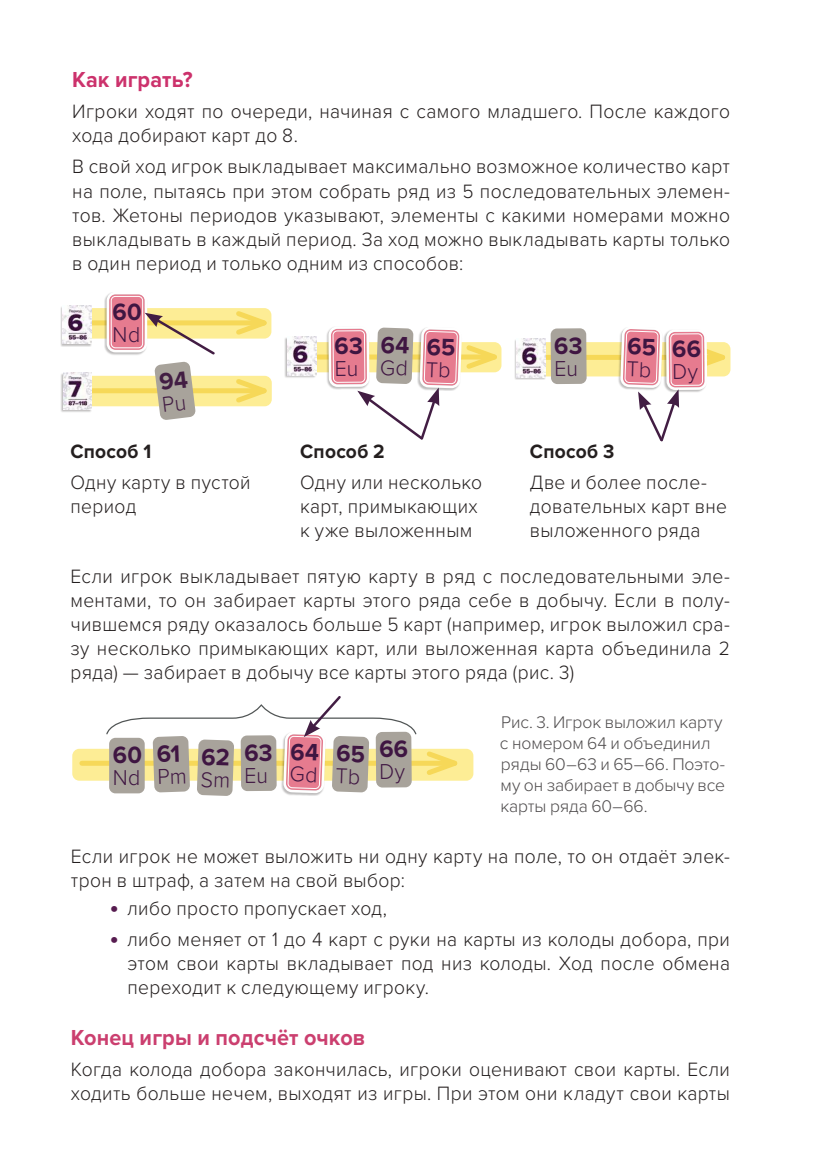
<style>
.page{position:relative;width:815px;height:1170px;background:#fff}
.page>*{position:absolute;margin:0;border:0;box-sizing:border-box;transform-origin:0 0}
.t1{font:700 24.5px "Proxima Nova";color:#3f1642;scale:.96 1}
.t2{font:700 22.5px "Proxima Nova";letter-spacing:.01em;color:#cb3f6f;scale:.96 1}
.t3{font:700 22.5px "Proxima Nova";letter-spacing:.005em;color:#cc326c;scale:.96 1}
.t4{font:300 22.25px "Proxima Nova";color:#3f1642;scale:.96 1}
.t5{font:300 20px/24px "Proxima Nova";letter-spacing:.02em;color:#241f1f;scale:.96 1}
.t6{font:700 20px "Proxima Nova";letter-spacing:.015em;color:#241f1f;scale:.96 1}
.t7{font:300 17.5px/21px "Proxima Nova";letter-spacing:-.005em;color:#4e4b4c}
.s1{font-weight:700;font-size:25px;color:#571c50}
</style>
<div class="page">
<div style="left:71px;top:308px;width:200px;height:30px;background:#fded95;border-radius:7px"></div>
<div style="left:72px;top:376px;width:200px;height:30px;background:#fded95;border-radius:7px"></div>
<div style="left:529px;top:342px;width:201px;height:34px;background:#fded95;border-radius:7px"></div>
<svg style="left:300px;top:342px;width:201px;height:30px"></svg>
<div style="left:72px;top:748px;width:401px;height:32px;background:#fded95;border-radius:7px"></div>
<div style="left:86px;top:320px;width:178px;height:5px;background:#f6d858"></div>
<svg style="left:232px;top:308px;width:40px;height:30px"></svg>
<div style="left:82px;top:760px;width:373px;height:5px;background:#f6d858"></div>
<svg style="left:423px;top:748px;width:46px;height:27px"></svg>
<div style="left:86px;top:388px;width:178px;height:5px;background:#f6d858"></div>
<svg style="left:232px;top:375px;width:40px;height:31px"></svg>
<div style="left:547px;top:355px;width:176px;height:5px;background:#f6d858"></div>
<div style="left:318px;top:354px;width:176px;height:5px;background:#f6d858"></div>
<div style="left:104px;top:292px;width:43px;height:63px;background:#241f1f;opacity:.3"></div>
<div style="left:109px;top:294px;width:36px;height:56px;background:#e67b8f;border-radius:6px"></div>
<div style="left:107px;top:292px;width:40px;height:60px;border:2px solid #fff;border-radius:8px"></div>
<div style="left:111px;top:296px;width:32px;height:52px;border:1px solid #fff;border-radius:4px"></div>
<div style="left:618px;top:327px;width:45px;height:64px;background:#241f1f;opacity:.3"></div>
<div style="left:551px;top:328px;width:36px;height:56px;background:#a8a39b;border-radius:6px"></div>
<div style="left:326px;top:326px;width:44px;height:64px;background:#241f1f;opacity:.3"></div>
<svg style="left:331px;top:328px;width:36px;height:56px"></svg>
<div style="left:328px;top:326px;width:41px;height:61px;border:2px solid #fff;border-radius:8px"></div>
<div style="left:333px;top:330px;width:32px;height:53px;border:1px solid #fff;border-radius:4px"></div>
<div style="left:60px;top:305px;width:32px;height:42px;background:#241f1f;opacity:.3"></div>
<img style="left:63px;top:305px;width:29px;height:39px">
<div style="left:284px;top:337px;width:32px;height:41px;background:#241f1f;opacity:.3"></div>
<img style="left:287px;top:337px;width:29px;height:38px">
<div style="left:513px;top:338px;width:33px;height:42px;background:#241f1f;opacity:.3"></div>
<img style="left:516px;top:338px;width:30px;height:39px">
<div style="left:60px;top:373px;width:32px;height:39px;background:#241f1f;opacity:.3"></div>
<img style="left:63px;top:372px;width:28px;height:37px">
<svg style="left:335px;top:326px;width:167px;height:114px"></svg>
<svg style="left:106px;top:696px;width:311px;height:100px"></svg>
<svg style="left:619px;top:327px;width:112px;height:115px"></svg>
<svg style="left:145px;top:313px;width:72px;height:107px"></svg>
<p class="t3" style="left:72px;top:63px;width:127px">Как играть?</p>
<p class="t5" style="left:72px;top:99px;width:687px">Игроки ходят по очереди, начиная с самого младшего. После каждого хода добирают карт до 8.</p>
<p class="t5" style="left:72px;top:154px;width:687px;text-align:justify">В свой ход игрок выкладывает максимально возможное количество карт на поле, пытаясь при этом собрать ряд из 5 последовательных элемен&shy;тов. Жетоны периодов указывают, элементы с какими номерами можно выкладывать в каждый период. За ход можно выкладывать карты только в один период и только одним из способов:</p>
<p class="t1" style="left:113px;top:293px;width:32px">60</p>
<p class="t4" style="left:113px;top:317px;width:30px">Nd</p>
<p class="t6" style="left:71px;top:436px;width:86px">Способ 1</p>
<p class="t5" style="left:71px;top:469px;width:189px">Одну карту в пустой период</p>
<p class="t4" style="left:335px;top:352px;width:26px">Eu</p>
<p class="t6" style="left:300px;top:436px;width:90px">Способ 2</p>
<p class="t5" style="left:300px;top:469px;width:191px">Одну или несколько карт, примыкающих к уже выложенным</p>
<p class="t4" style="left:554px;top:352px;width:26px">Eu</p>
<p class="t4" style="left:672px;top:355px;width:28px">Dy</p>
<p class="t6" style="left:530px;top:436px;width:89px">Способ 3</p>
<p class="t5" style="left:530px;top:469px;width:207px">Две и более после&shy;довательных карт вне выложенного ряда</p>
<p class="t5" style="left:71px;top:563px;width:689px;text-align:justify">Если игрок выкладывает пятую карту в ряд с последовательными эле&shy;ментами, то он забирает карты этого ряда себе в добычу. Если в полу&shy;чившемся ряду оказалось больше 5 карт (например, игрок выложил сра&shy;зу несколько примыкающих карт, или выложенная карта объединила 2 ряда) — забирает в добычу все карты этого ряда (рис. 3)</p>
<p class="t1" style="left:113px;top:736px;width:32px">60</p>
<p class="t4" style="left:113px;top:761px;width:30px">Nd</p>
<p class="t4" style="left:245px;top:758px;width:26px">Eu</p>
<p class="t4" style="left:380px;top:755px;width:28px">Dy</p>
<p class="t7" style="left:500px;top:710px;width:227px">Рис. 3. Игрок выложил карту с номером 64 и объединил ряды 60–63 и 65–66. Поэто&shy;му он забирает в добычу все карты ряда 60–66.</p>
<p class="t5" style="left:71px;top:843px;width:688px">Если игрок не может выложить ни одну карту на поле, то он отдаёт элек&shy;трон в штраф, а затем на свой выбор:</p>
<p class="t5" style="left:110px;top:894px;width:290px"><span class="s1">•</span> либо просто пропускает ход,</p>
<p class="t5" style="left:128px;top:926px;width:629px;text-align:justify;text-indent:-18px"><span class="s1">•</span> либо меняет от 1 до 4 карт с руки на карты из колоды добора, при этом свои карты вкладывает под низ колоды. Ход после обмена переходит к следующему игроку.</p>
<p class="t2" style="left:71px;top:1020px;width:308px">Конец игры и подсчёт очков</p>
<p class="t5" style="left:71px;top:1055px;width:688px">Когда колода добора закончилась, игроки оценивают свои карты. Если ходить больше нечем, выходят из игры. При этом они кладут свои карты</p>
</div>
